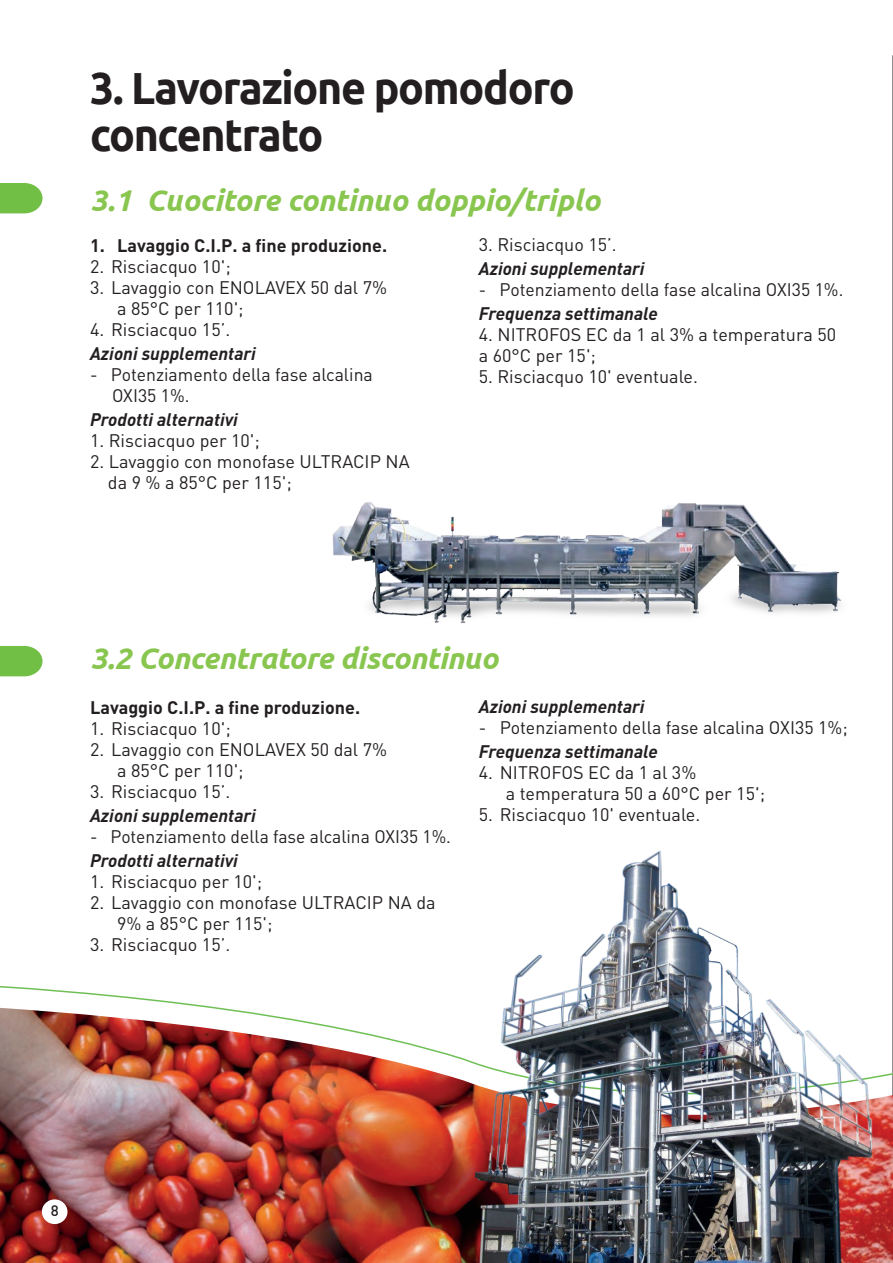
<style>
.page{position:relative;width:893px;height:1263px;background:#fff}
.page>*{position:absolute;margin:0;border:0;box-sizing:border-box;transform-origin:0 0}
.t1{font:700 45px/46.8px "Ubuntu";letter-spacing:-.03em;color:#231f20;scale:.95 1}
.t2{font:italic 700 30px "Ubuntu";letter-spacing:-.01em;color:#89c650}
.t3{font:18px/21px "DIN";color:#231f20}
.t4{font:italic 700 18px "DIN";color:#231f20}
.t5{font:700 18px "DIN Pro";color:#231f20}
.t6{font:500 15px "DIN";color:#231f20}
</style>
<div class="page">
<hr style="left:892px;top:55px;width:1px;height:1208px;background:#231f20">
<img style="left:0;top:1008px;width:476px;height:255px">
<div style="left:42px;top:1199px;width:25px;height:25px;background:#fff;border-radius:50%"></div>
<svg style="left:0;top:183px;width:43px;height:30px"></svg>
<svg style="left:0;top:646px;width:43px;height:30px"></svg>
<img style="left:332px;top:502px;width:509px;height:121px">
<img style="left:476px;top:843px;width:417px;height:420px">
<h1 class="t1" style="left:90px;top:64px;width:512px">3. Lavorazione pomodoro concentrato</h1>
<h2 class="t2" style="left:90px;top:182px;width:512px">3.1 Cuocitore continuo doppio/triplo</h2>
<p class="t5" style="left:90px;top:233px;width:299px">1. Lavaggio C.I.P. a fine produzione.</p>
<p class="t3" style="left:90px;top:256px;width:142px">2. Risciacquo 10';</p>
<p class="t3" style="left:117px;top:277px;width:272px;text-indent:-27px">3. Lavaggio con ENOLAVEX 50 dal 7% a 85°C per 110';</p>
<p class="t3" style="left:90px;top:319px;width:142px">4. Risciacquo 15’.</p>
<p class="t4" style="left:90px;top:342px;width:167px">Azioni supplementari</p>
<p class="t3" style="left:112px;top:364px;width:262px;text-indent:-22px">- Potenziamento della fase alcalina<br>OXI35 1%.</p>
<p class="t4" style="left:90px;top:408px;width:149px">Prodotti alternativi</p>
<p class="t3" style="left:90px;top:430px;width:171px">1. Risciacquo per 10';</p>
<p class="t3" style="left:108px;top:451px;width:303px;text-indent:-18px">2. Lavaggio con monofase ULTRACIP NA da 9 % a 85°C per 115';</p>
<p class="t3" style="left:479px;top:234px;width:140px">3. Risciacquo 15’.</p>
<p class="t4" style="left:479px;top:257px;width:167px">Azioni supplementari</p>
<p class="t3" style="left:479px;top:279px;width:366px">- Potenziamento della fase alcalina OXI35 1%.</p>
<p class="t4" style="left:479px;top:302px;width:181px">Frequenza settimanale</p>
<p class="t3" style="left:479px;top:324px;width:359px">4. NITROFOS EC da 1 al 3% a temperatura 50 a 60°C per 15';</p>
<p class="t3" style="left:479px;top:366px;width:221px">5. Risciacquo 10' eventuale.</p>
<h2 class="t2" style="left:90px;top:640px;width:409px">3.2 Concentratore discontinuo</h2>
<p class="t5" style="left:90px;top:695px;width:272px">Lavaggio C.I.P. a fine produzione.</p>
<p class="t3" style="left:90px;top:717px;width:142px">1. Risciacquo 10';</p>
<p class="t3" style="left:117px;top:738px;width:272px;text-indent:-27px">2. Lavaggio con ENOLAVEX 50 dal 7% a 85°C per 110';</p>
<p class="t3" style="left:90px;top:780px;width:142px">3. Risciacquo 15’.</p>
<p class="t4" style="left:90px;top:803px;width:167px">Azioni supplementari</p>
<p class="t3" style="left:90px;top:825px;width:362px">- Potenziamento della fase alcalina OXI35 1%.</p>
<p class="t4" style="left:90px;top:848px;width:149px">Prodotti alternativi</p>
<p class="t3" style="left:90px;top:870px;width:174px">1. Risciacquo per 10';</p>
<p class="t3" style="left:117px;top:891px;width:320px;text-indent:-27px">2. Lavaggio con monofase ULTRACIP NA da<br>9% a 85°C per 115';</p>
<p class="t3" style="left:90px;top:933px;width:142px">3. Risciacquo 15’.</p>
<p class="t4" style="left:479px;top:695px;width:167px">Azioni supplementari</p>
<p class="t3" style="left:479px;top:716px;width:370px">- Potenziamento della fase alcalina OXI35 1%;</p>
<p class="t4" style="left:479px;top:740px;width:181px">Frequenza settimanale</p>
<p class="t3" style="left:506px;top:761px;width:261px;text-indent:-27px">4. NITROFOS EC da 1 al 3%<br>a temperatura 50 a 60°C per 15';</p>
<p class="t3" style="left:479px;top:803px;width:223px">5. Risciacquo 10' eventuale.</p>
<p class="t6" style="left:51px;top:1201px;width:9px">8</p>
</div>
